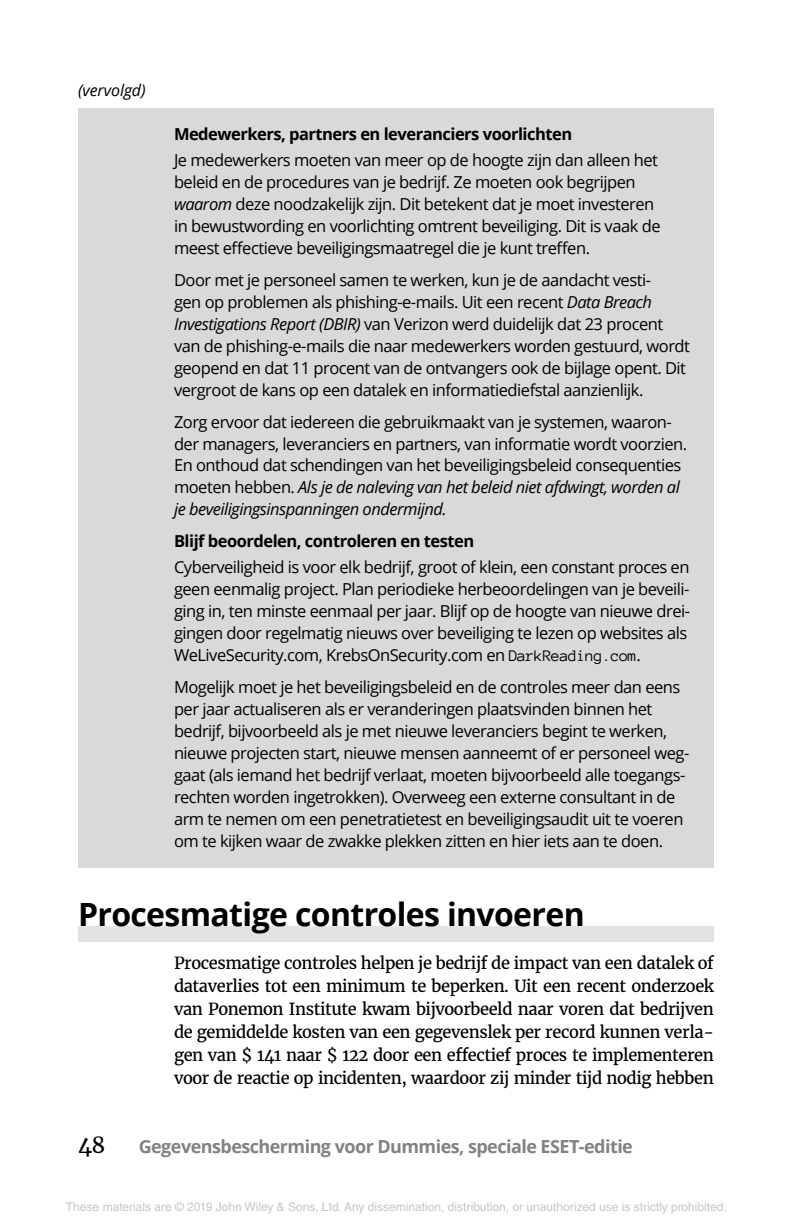
<style>
.page{position:relative;width:792px;height:1224px;background:#fff}
.page>*{position:absolute;margin:0;border:0;box-sizing:border-box;transform-origin:0 0}
.t1{font:700 32px "Open Sans";letter-spacing:-.02em;color:#000}
.t2{font:22px "Merriweather";color:#000}
.t3{font:700 18px "Open Sans";letter-spacing:-.03em;color:#808285}
.t4{font:16.4px/22px "Open Sans";letter-spacing:-.03em;color:#000}
.t5{font:16.4px/23px "Merriweather";letter-spacing:-.025em;color:#000;text-align:justify}
.t6{font:italic 16px "Open Sans";letter-spacing:-.005em;color:#000}
.t7{font:12px "Helvetica LT Std";color:#c5c6c7}
.s1{font-weight:700}
.s2{font-style:italic}
.s3{font-family:"Anonymous Pro"}
</style>
<div class="page">
<div style="left:78px;top:926px;width:636px;height:16px;background:#e2e3e4"></div>
<div style="left:78px;top:108px;width:636px;height:760px;background:#d7d9da"></div>
<p class="t6" style="left:78px;top:79px;width:69px">(vervolgd)</p>
<p class="t4" style="left:174px;top:120px;width:486px;line-height:26px"><span class="s1">Medewerkers, partners en leveranciers voorlichten<br></span>Je medewerkers moeten van meer op de hoogte zijn dan alleen het</p>
<p class="t4" style="left:174px;top:170px;width:488px">beleid en de procedures van je bedrijf. Ze moeten ook begrijpen <span class="s2">waarom</span> deze noodzakelijk zijn. Dit betekent dat je moet investeren in bewustwording en voorlichting omtrent beveiliging. Dit is vaak de meest effectieve beveiligingsmaatregel die je kunt treffen.</p>
<p class="t4" style="left:174px;top:268px;width:518px">Door met je personeel samen te werken, kun je de aandacht vesti-<br>gen op problemen als phishing-e-mails. Uit een recent <span class="s2">Data Breach Investigations Report (DBIR)</span> van Verizon werd duidelijk dat 23 procent van de phishing-e-mails die naar medewerkers worden gestuurd, wordt geopend en dat 11 procent van de ontvangers ook de bijlage opent. Dit vergroot de kans op een datalek en informatiediefstal aanzienlijk.</p>
<p class="t4" style="left:174px;top:410px;width:515px">Zorg ervoor dat iedereen die gebruikmaakt van je systemen, waaron&shy;der managers, leveranciers en partners, van informatie wordt voorzien.<br>En onthoud dat schendingen van het beveiligingsbeleid consequenties moeten hebben. <span class="s2">Als je de naleving van het beleid niet afdwingt, worden al je beveiligingsinspanningen ondermijnd.</span></p>
<p class="t4" style="left:174px;top:528px;width:517px;line-height:26px"><span class="s1">Blijf beoordelen, controleren en testen<br></span>Cyberveiligheid is voor elk bedrijf, groot of klein, een constant proces en</p>
<p class="t4" style="left:174px;top:578px;width:518px">geen eenmalig project. Plan periodieke herbeoordelingen van je beveili&shy;ging in, ten minste eenmaal per jaar. Blijf op de hoogte van nieuwe drei&shy;gingen door regelmatig nieuws over beveiliging te lezen op websites als WeLiveSecurity.com, KrebsOnSecurity.com en <span class="s3">DarkReading.com</span>.</p>
<p class="t4" style="left:174px;top:676px;width:517px">Mogelijk moet je het beveiligingsbeleid en de controles meer dan eens per jaar actualiseren als er veranderingen plaatsvinden binnen het bedrijf, bijvoorbeeld als je met nieuwe leveranciers begint te werken, nieuwe projecten start, nieuwe mensen aanneemt of er personeel weg&shy;gaat (als iemand het bedrijf verlaat, moeten bijvoorbeeld alle toegangs&shy;rechten worden ingetrokken). Overweeg een externe consultant in de arm te nemen om een penetratietest en beveiligingsaudit uit te voeren om te kijken waar de zwakke plekken zitten en hier iets aan te doen.</p>
<p class="t1" style="left:78px;top:892px;width:508px">Procesmatige controles invoeren</p>
<p class="t5" style="left:174px;top:951px;width:542px">Procesmatige controles helpen je bedrijf de impact van een datalek of dataverlies tot een minimum te beperken. Uit een recent onderzoek van Ponemon Institute kwam bijvoorbeeld naar voren dat bedrijven de gemiddelde kosten van een gegevenslek per record kunnen verla&shy;gen van $ 141 naar $ 122 door een effectief proces te implementeren voor de reactie op incidenten, waardoor zij minder tijd nodig hebben</p>
<p class="t2" style="left:78px;top:1130px;width:29px">48</p>
<p class="t3" style="left:139px;top:1134px;width:496px">Gegevensbescherming voor Dummies, speciale ESET-editie</p>
<p class="t7" style="left:66px;top:1200px;width:662px">These materials are © 2019 John Wiley &amp; Sons, Ltd. Any dissemination, distribution, or unauthorized use is strictly prohibited.</p>
</div>
